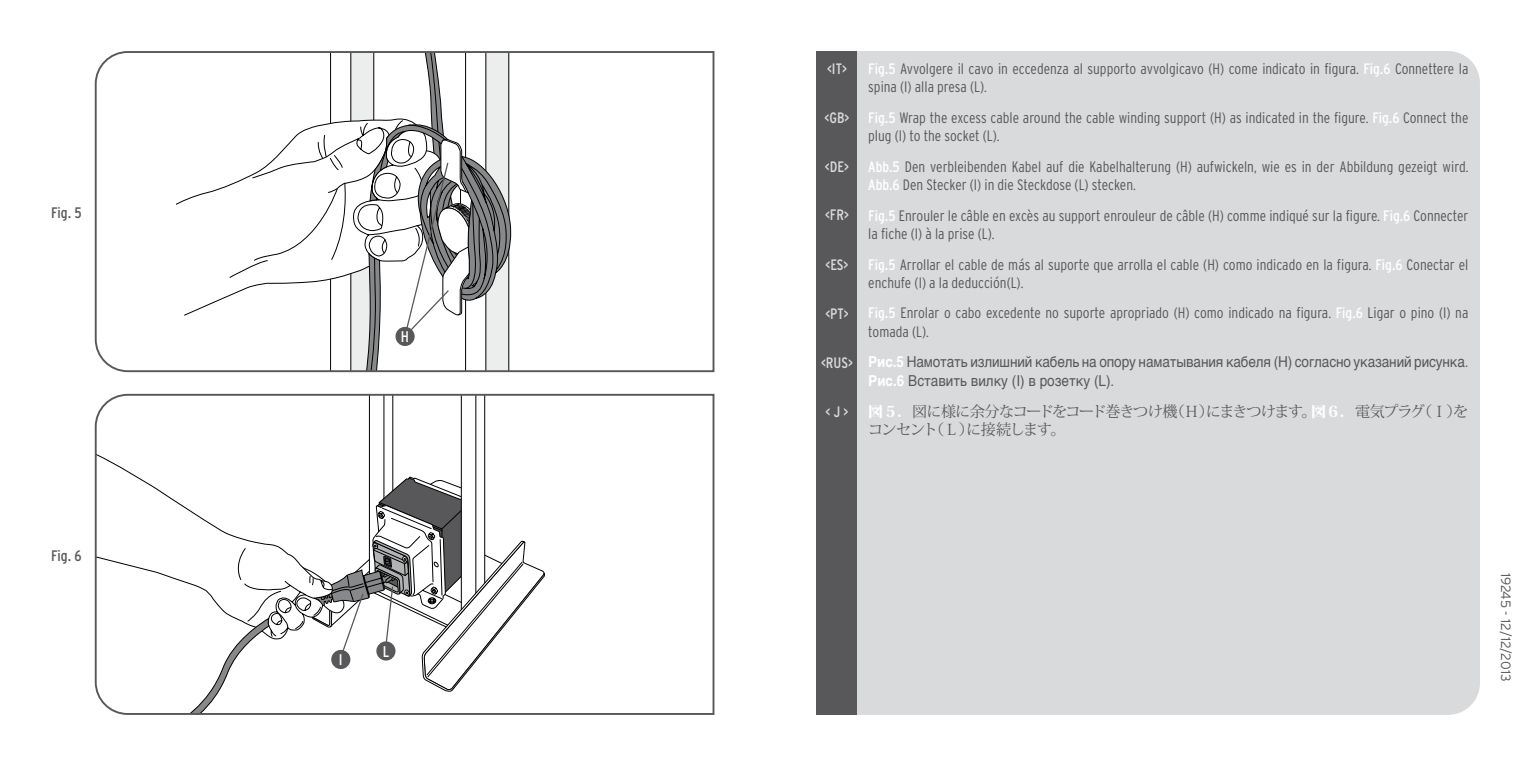
<style>
.page{position:relative;width:1531px;height:766px;background:#fff}
.page>*{position:absolute;margin:0;border:0;box-sizing:border-box;transform-origin:0 0}
.t1{font:condensed 15.53px "Interstate";color:#fff}
.t2{font:condensed 15.3px "Interstate";color:#58585a}
.t3{font:300 condensed 15.08px/18px "Interstate";color:#58585a}
.t4{font:15.08px/18px "Helvetica";letter-spacing:-.01em;color:#58585a;scale:.9 1}
.t5{font:15.08px/18px "Koz Min Pro";letter-spacing:-.08em;color:#58585a}
.t6{font:condensed 15.08px "Interstate";color:#d9dadb}
.t7{font:300 13.5px "Interstate";color:#58585a}
.s1{font-weight:400;color:#fff}
.s2{font-weight:700;color:#fff}
.s3{font-weight:800;color:#fff}
</style>
<div class="page">
<svg style="left:94px;top:393px;width:621px;height:322px"></svg>
<svg style="left:94px;top:51px;width:621px;height:322px"></svg>
<svg style="left:229px;top:52px;width:283px;height:319px"></svg>
<div style="left:395px;top:327px;width:20px;height:19px;background:#58585a;border-radius:50%"></div>
<svg style="left:96px;top:394px;width:449px;height:319px"></svg>
<div style="left:376px;top:641px;width:19px;height:19px;background:#58585a;border-radius:50%"></div>
<div style="left:857px;top:51px;width:623px;height:663px;background:#d9dadb"></div>
<div style="left:816px;top:51px;width:41px;height:663px;background:#58585a"></div>
<p class="t2" style="left:51px;top:204px;width:32px">Fig. 5</p>
<p class="t2" style="left:51px;top:546px;width:32px">Fig. 6</p>
<p class="t1" style="left:401px;top:328px;width:10px">H</p>
<p class="t1" style="left:339px;top:651px;width:5px">I</p>
<p class="t1" style="left:383px;top:642px;width:8px">L</p>
<p class="t6" style="left:827px;top:60px;width:21px">&lt;IT&gt;</p>
<p class="t6" style="left:824px;top:109px;width:26px">&lt;GB&gt;</p>
<p class="t6" style="left:825px;top:158px;width:26px">&lt;DE&gt;</p>
<p class="t6" style="left:825px;top:207px;width:25px">&lt;FR&gt;</p>
<p class="t6" style="left:825px;top:256px;width:25px">&lt;ES&gt;</p>
<p class="t6" style="left:825px;top:305px;width:25px">&lt;PT&gt;</p>
<p class="t6" style="left:821px;top:354px;width:33px">&lt;RUS&gt;</p>
<p class="t6" style="left:825px;top:403px;width:25px">&lt;J&gt;</p>
<p class="t3" style="left:868px;top:59px;width:602px"><span class="s1">Fig.5</span> Avvolgere il cavo in eccedenza al supporto avvolgicavo (H) come indicato in figura. <span class="s1">Fig.6</span> Connettere la spina (I) alla presa (L).</p>
<p class="t3" style="left:868px;top:108px;width:602px"><span class="s1">Fig.5</span> Wrap the excess cable around the cable winding support (H) as indicated in the figure. <span class="s1">Fig.6</span> Connect the plug (I) to the socket (L).</p>
<p class="t3" style="left:868px;top:157px;width:602px"><span class="s1">Abb.5</span> Den verbleibenden Kabel auf die Kabelhalterung (H) aufwickeln, wie es in der Abbildung gezeigt wird.<br><span class="s1">Abb.6</span> Den Stecker (I) in die Steckdose (L) stecken.</p>
<p class="t3" style="left:868px;top:206px;width:602px"><span class="s1">Fig.5</span> Enrouler le câble en excès au support enrouleur de câble (H) comme indiqué sur la figure. <span class="s1">Fig.6</span> Connecter la fiche (I) à la prise (L).</p>
<p class="t3" style="left:868px;top:255px;width:602px"><span class="s1">Fig.5</span> Arrollar el cable de más al suporte que arrolla el cable (H) como indicado en la figura. <span class="s1">Fig.6</span> Conectar el enchufe (I) a la deducción(L).</p>
<p class="t3" style="left:868px;top:304px;width:602px"><span class="s1">Fig.5</span> Enrolar o cabo excedente no suporte apropriado (H) como indicado na figura. <span class="s1">Fig.6</span> Ligar o pino (I) na tomada (L).</p>
<p class="t4" style="left:868px;top:353px;width:668px"><span class="s2">Рис.5</span> Намотать излишний кабель на опору наматывания кабеля (H) согласно указаний рисунка.<br><span class="s2">Рис.6</span> Вставить вилку (I) в розетку (L).</p>
<p class="t5" style="left:868px;top:401px;width:601px"><span class="s3">図５．</span>図に様に余分なコードをコード巻きつけ機（Ｈ）にまきつけます。<span class="s3">図６．</span>電気プラグ（Ｉ）をコンセント（Ｌ）に接続します。</p>
<p class="t7" style="left:1513px;top:572px;width:110px;rotate:90deg">19245 - 12/12/2013</p>
</div>
